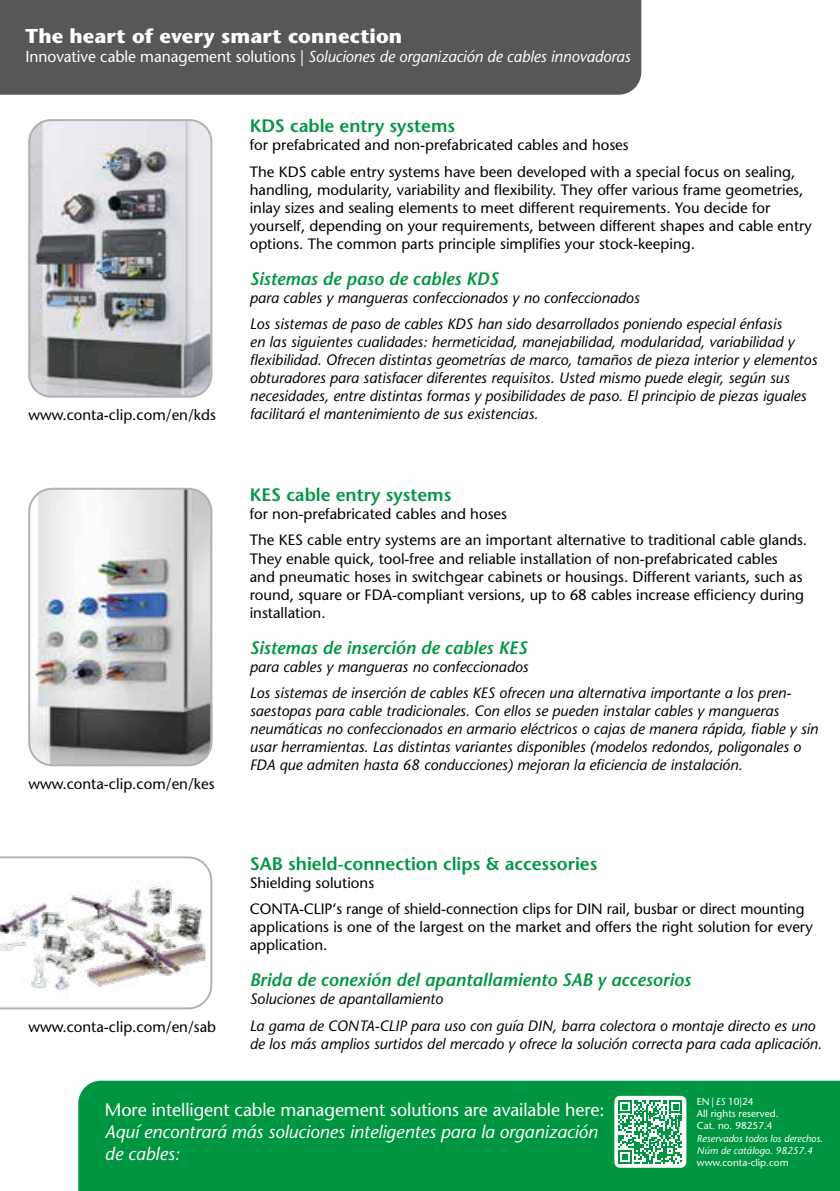
<style>
.page{position:relative;width:840px;height:1191px;background:#fff}
.page>*{position:absolute;margin:0;border:0;box-sizing:border-box;transform-origin:0 0}
.t1{font:700 20px "Stone Sans Std";letter-spacing:.005em;color:#fff}
.t2{font:italic 600 18px "Stone Sans Std";color:#009641}
.t3{font:600 18px "Stone Sans Std";color:#009641}
.t4{font:italic 500 18px/22px "Stone Sans Std";color:#fff}
.t5{font:500 18px "Stone Sans Std";letter-spacing:-.005em;color:#fff}
.t6{font:italic 500 16px "Stone Sans Std";letter-spacing:-.005em;color:#fff}
.t7{font:italic 500 15px/18px "Stone Sans Std";color:#000}
.t8{font:500 15px/18px "Stone Sans Std";color:#000}
.t9{font:500 10px/12px "Stone Sans Std";color:#fff}
.t10{font:italic 500 10px/12px "Stone Sans Std";color:#fff}
.s1{font-style:normal}
.s2{font-style:italic}
</style>
<div class="page">
<div style="left:78px;top:1080px;width:761px;height:111px;background:#009641"></div>
<div style="left:614px;top:1095px;width:72px;height:72px;background:#fff;border-radius:6px"></div>
<svg style="left:618px;top:1100px;width:64px;height:63px"></svg>
<div style="left:0;top:0;width:641px;height:95px;background:#575756"></div>
<img style="left:31px;top:489px;width:181px;height:277px">
<div style="left:28px;top:488px;width:184px;height:278px;border:2px solid #b3b2b2;border-radius:23px"></div>
<svg style="left:0;top:856px;width:213px;height:154px"></svg>
<img style="left:31px;top:121px;width:179px;height:276px">
<div style="left:28px;top:119px;width:184px;height:278px;border:2px solid #b3b2b2;border-radius:22px"></div>
<h1 class="t1" style="left:26px;top:24px;width:378px">The heart of every smart connection</h1>
<p class="t6" style="left:26px;top:47px;width:606px"><span class="s1">Innovative cable management solutions |</span> Soluciones de organización de cables innovadoras</p>
<p class="t8" style="left:28px;top:406px;width:189px">www.conta-clip.com/en/kds</p>
<p class="t8" style="left:28px;top:774px;width:187px">www.conta-clip.com/en/kes</p>
<p class="t8" style="left:28px;top:1017px;width:189px">www.conta-clip.com/en/sab</p>
<p class="t3" style="left:249px;top:115px;width:207px">KDS cable entry systems</p>
<p class="t8" style="left:249px;top:132px;width:547px;line-height:26.6px">for prefabricated and non-prefabricated cables and hoses<br>The KDS cable entry systems have been developed with a special focus on sealing,</p>
<p class="t8" style="left:249px;top:181px;width:563px">handling, modularity, variability and flexibility. They offer various frame geometries, inlay sizes and sealing elements to meet different requirements. You decide for yourself, depending on your requirements, between different shapes and cable entry options. The common parts principle simplifies your stock-keeping.</p>
<p class="t2" style="left:249px;top:268px;width:250px">Sistemas de paso de cables KDS</p>
<p class="t7" style="left:249px;top:284px;width:533px;line-height:26.6px">para cables y mangueras confeccionados y no confeccionados<br>Los sistemas de paso de cables KDS han sido desarrollados poniendo especial énfasis</p>
<p class="t7" style="left:249px;top:333px;width:568px">en las siguientes cualidades: hermeticidad, manejabilidad, modularidad, variabilidad y flexibilidad. Ofrecen distintas geometrías de marco, tamaños de pieza interior y elementos obturadores para satisfacer diferentes requisitos. Usted mismo puede elegir, según sus necesidades, entre distintas formas y posibilidades de paso. El principio de piezas iguales facilitará el mantenimiento de sus existencias.</p>
<p class="t3" style="left:249px;top:484px;width:203px">KES cable entry systems</p>
<p class="t8" style="left:249px;top:500px;width:558px;line-height:26.6px">for non-prefabricated cables and hoses<br>The KES cable entry systems are an important alternative to traditional cable glands.</p>
<p class="t8" style="left:249px;top:549px;width:555px">They enable quick, tool-free and reliable installation of non-prefabricated cables and pneumatic hoses in switchgear cabinets or housings. Different variants, such as round, square or FDA-compliant versions, up to 68 cables increase efficiency during installation.</p>
<p class="t2" style="left:249px;top:636px;width:279px">Sistemas de inserción de cables KES</p>
<p class="t7" style="left:249px;top:653px;width:542px;line-height:26.6px">para cables y mangueras no confeccionados<br>Los sistemas de inserción de cables KES ofrecen una alternativa importante a los pren-</p>
<p class="t7" style="left:249px;top:702px;width:569px">saestopas para cable tradicionales. Con ellos se pueden instalar cables y mangueras neumáticas no confeccionados en armario eléctricos o cajas de manera rápida, fiable y sin usar herramientas. Las distintas variantes disponibles (modelos redondos, poligonales o FDA que admiten hasta 68 conducciones) mejoran la eficiencia de instalación.</p>
<p class="t3" style="left:249px;top:852px;width:349px">SAB shield-connection clips &amp; accessories</p>
<p class="t8" style="left:249px;top:869px;width:556px;line-height:26.6px">Shielding solutions<br>CONTA-CLIP‘s range of shield-connection clips for DIN rail, busbar or direct mounting</p>
<p class="t8" style="left:249px;top:918px;width:564px">applications is one of the largest on the market and offers the right solution for every application.</p>
<p class="t2" style="left:249px;top:969px;width:442px">Brida de conexión del apantallamiento SAB y accesorios</p>
<p class="t7" style="left:249px;top:985px;width:567px;line-height:26.6px">Soluciones de apantallamiento<br>La gama de CONTA-CLIP para uso con guía DIN, barra colectora o montaje directo es uno</p>
<p class="t7" style="left:249px;top:1034px;width:573px">de los más amplios surtidos del mercado y ofrece la solución correcta para cada aplicación.</p>
<p class="t5" style="left:105px;top:1099px;width:501px">More intelligent cable management solutions are available here:</p>
<p class="t4" style="left:105px;top:1121px;width:494px">Aquí encontrará más soluciones inteligentes para la organización de cables:</p>
<p class="t9" style="left:696px;top:1096px;width:83px">EN | <span class="s2">ES</span> 10|24<br>All rights reserved.<br>Cat. no. 98257.4</p>
<p class="t10" style="left:696px;top:1132px;width:127px">Reservados todos los derechos.<br>Núm de catálogo. 98257.4</p>
<p class="t9" style="left:696px;top:1156px;width:93px">www.conta-clip.com</p>
</div>
